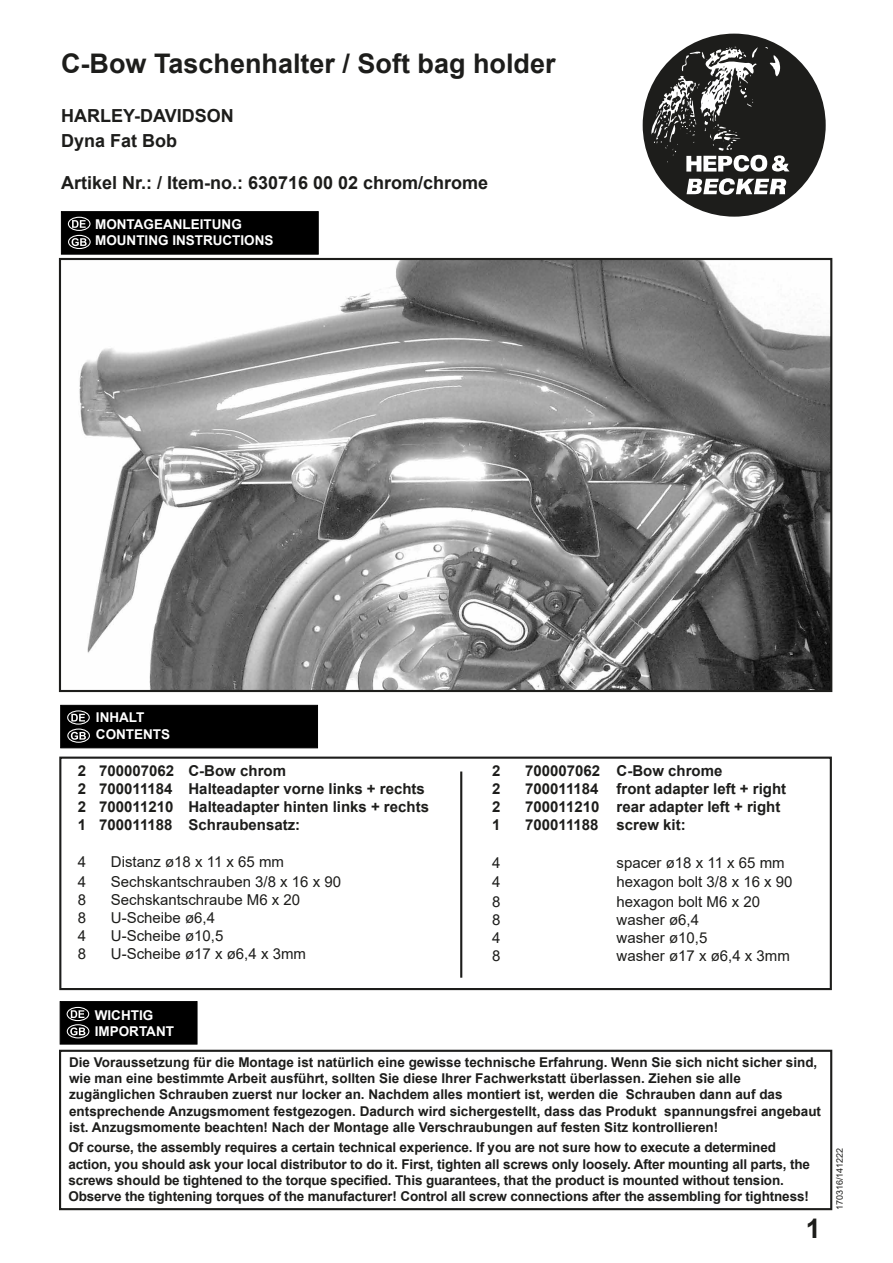
<style>
.page{position:relative;width:893px;height:1263px;background:#fff}
.page>*{position:absolute;margin:0;border:0;box-sizing:border-box;transform-origin:0 0}
.t1{font:700 27px "Arial";color:#1d1d1b}
.t2{font:700 18px/25.2px "Arial";color:#1d1d1b}
.t3{font:700 15px/18px "Arial";color:#1d1d1b}
.t4{font:15px "Arial";color:#1d1d1b}
.t5{font:700 13.5px/16.2px "Arial";color:#1d1d1b}
.t6{font:700 13.5px/16.2px "Arial";color:#fff}
.t7{font:9px "Arial";color:#1d1d1b}
</style>
<div class="page">
<div style="left:643px;top:34px;width:183px;height:183px;background:#1d1d1b;border-radius:50%"></div>
<svg style="left:686px;top:178px;width:100px;height:17px"></svg>
<svg style="left:650px;top:47px;width:139px;height:125px"></svg>
<div style="left:59px;top:1050px;width:773px;height:160px;border:2px solid #1d1d1b"></div>
<div style="left:60px;top:1001px;width:137px;height:43px;background:#000;border:1px solid #000"></div>
<img style="left:79px;top:261px;width:750px;height:428px">
<div style="left:59px;top:258px;width:773px;height:434px;border:2px solid #1d1d1b"></div>
<div style="left:59px;top:756px;width:773px;height:234px;border:2px solid #1d1d1b"></div>
<hr style="left:460px;top:771px;width:2px;height:207px;background:#1d1d1b">
<div style="left:61px;top:211px;width:258px;height:43px;background:#000;border:1px solid #000"></div>
<svg style="left:72px;top:220px;width:14px;height:8px"></svg>
<div style="left:68px;top:217px;width:23px;height:14px;border:1px solid #fff;border-radius:50%"></div>
<svg style="left:72px;top:238px;width:15px;height:8px"></svg>
<div style="left:68px;top:235px;width:23px;height:14px;border:1px solid #fff;border-radius:50%"></div>
<svg style="left:71px;top:1010px;width:13px;height:8px"></svg>
<div style="left:67px;top:1007px;width:22px;height:14px;border:1px solid #fff;border-radius:50%"></div>
<svg style="left:70px;top:1027px;width:15px;height:8px"></svg>
<div style="left:67px;top:1024px;width:22px;height:14px;border:1px solid #fff;border-radius:50%"></div>
<div style="left:60px;top:705px;width:258px;height:43px;background:#000;border:1px solid #000"></div>
<svg style="left:71px;top:714px;width:14px;height:7px"></svg>
<div style="left:67px;top:710px;width:23px;height:15px;border:1px solid #fff;border-radius:50%"></div>
<svg style="left:71px;top:732px;width:15px;height:8px"></svg>
<div style="left:67px;top:728px;width:23px;height:15px;border:1px solid #fff;border-radius:50%"></div>
<h1 class="t1" style="left:61px;top:44px;width:496px">C-Bow Taschenhalter / Soft bag holder</h1>
<h2 class="t2" style="left:61px;top:104px;width:174px">HARLEY-DAVIDSON<br>Dyna Fat Bob</h2>
<h2 class="t2" style="left:61px;top:170px;width:429px">Artikel Nr.: / Item-no.: 630716 00 02 chrom/chrome</h2>
<p class="t6" style="left:95px;top:216px;width:180px">MONTAGEANLEITUNG<br>MOUNTING INSTRUCTIONS</p>
<p class="t6" style="left:96px;top:710px;width:76px">INHALT<br>CONTENTS</p>
<p class="t3" style="left:78px;top:762px;width:353px">2 700007062 C-Bow chrom<br>2 700011184 Halteadapter vorne links + rechts 2 700011210 Halteadapter hinten links + rechts 1 700011188 Schraubensatz:</p>
<p class="t4" style="left:78px;top:852px;width:10px">4</p>
<p class="t4" style="left:111px;top:852px;width:175px">Distanz ø18 x 11 x 65 mm</p>
<p class="t4" style="left:78px;top:871px;width:10px">4</p>
<p class="t4" style="left:111px;top:871px;width:232px">Sechskantschrauben 3/8 x 16 x 90</p>
<p class="t4" style="left:78px;top:889px;width:10px">8</p>
<p class="t4" style="left:111px;top:889px;width:191px">Sechskantschraube M6 x 20</p>
<p class="t4" style="left:78px;top:907px;width:10px">8</p>
<p class="t4" style="left:111px;top:907px;width:106px">U-Scheibe ø6,4</p>
<p class="t4" style="left:78px;top:925px;width:10px">4</p>
<p class="t4" style="left:111px;top:925px;width:114px">U-Scheibe ø10,5</p>
<p class="t4" style="left:78px;top:943px;width:10px">8</p>
<p class="t4" style="left:111px;top:943px;width:197px">U-Scheibe ø17 x ø6,4 x 3mm</p>
<p class="t6" style="left:95px;top:1007px;width:81px">WICHTIG<br>IMPORTANT</p>
<p class="t3" style="left:492px;top:762px;width:10px">2</p>
<p class="t3" style="left:525px;top:762px;width:199px">700007062 C-Bow chrome</p>
<p class="t3" style="left:492px;top:780px;width:10px">2</p>
<p class="t3" style="left:525px;top:780px;width:263px">700011184 front adapter left + right</p>
<p class="t3" style="left:492px;top:798px;width:10px">2</p>
<p class="t3" style="left:525px;top:798px;width:257px">700011210 rear adapter left + right</p>
<p class="t3" style="left:492px;top:816px;width:10px">1</p>
<p class="t3" style="left:525px;top:816px;width:162px">700011188 screw kit:</p>
<p class="t4" style="left:492px;top:852px;width:10px">4</p>
<p class="t4" style="left:617px;top:852px;width:170px">spacer ø18 x 11 x 65 mm</p>
<p class="t4" style="left:492px;top:872px;width:10px">4</p>
<p class="t4" style="left:617px;top:872px;width:177px">hexagon bolt 3/8 x 16 x 90</p>
<p class="t4" style="left:492px;top:891px;width:10px">8</p>
<p class="t4" style="left:617px;top:891px;width:145px">hexagon bolt M6 x 20</p>
<p class="t4" style="left:492px;top:909px;width:10px">8</p>
<p class="t4" style="left:617px;top:909px;width:84px">washer ø6,4</p>
<p class="t4" style="left:492px;top:927px;width:10px">4</p>
<p class="t4" style="left:617px;top:927px;width:92px">washer ø10,5</p>
<p class="t4" style="left:492px;top:945px;width:10px">8</p>
<p class="t4" style="left:617px;top:945px;width:175px">washer ø17 x ø6,4 x 3mm</p>
<p class="t5" style="left:69px;top:1054px;width:753px">Die Voraussetzung für die Montage ist natürlich eine gewisse technische Erfahrung. Wenn Sie sich nicht sicher sind, wie man eine bestimmte Arbeit ausführt, sollten Sie diese Ihrer Fachwerkstatt überlassen. Ziehen sie alle zugänglichen Schrauben zuerst nur locker an. Nachdem alles montiert ist, werden die Schrauben dann auf das entsprechende Anzugsmoment festgezogen. Dadurch wird sichergestellt, dass das Produkt spannungsfrei angebaut ist. Anzugsmomente beachten! Nach der Montage alle Verschraubungen auf festen Sitz kontrollieren!</p>
<p class="t5" style="left:68px;top:1139px;width:743px">Of course, the assembly requires a certain technical experience. If you are not sure how to execute a determined action, you should ask your local distributor to do it. First, tighten all screws only loosely. After mounting all parts, the screws should be tightened to the torque specified. This guarantees, that the product is mounted without tension.<br>Observe the tightening torques of the manufacturer! Control all screw connections after the assembling for tightness!</p>
<p class="t7" style="left:833px;top:1210px;width:64px;rotate:-90deg">170316/141222</p>
<h1 class="t1" style="left:806px;top:1210px;width:17px">1</h1>
</div>
